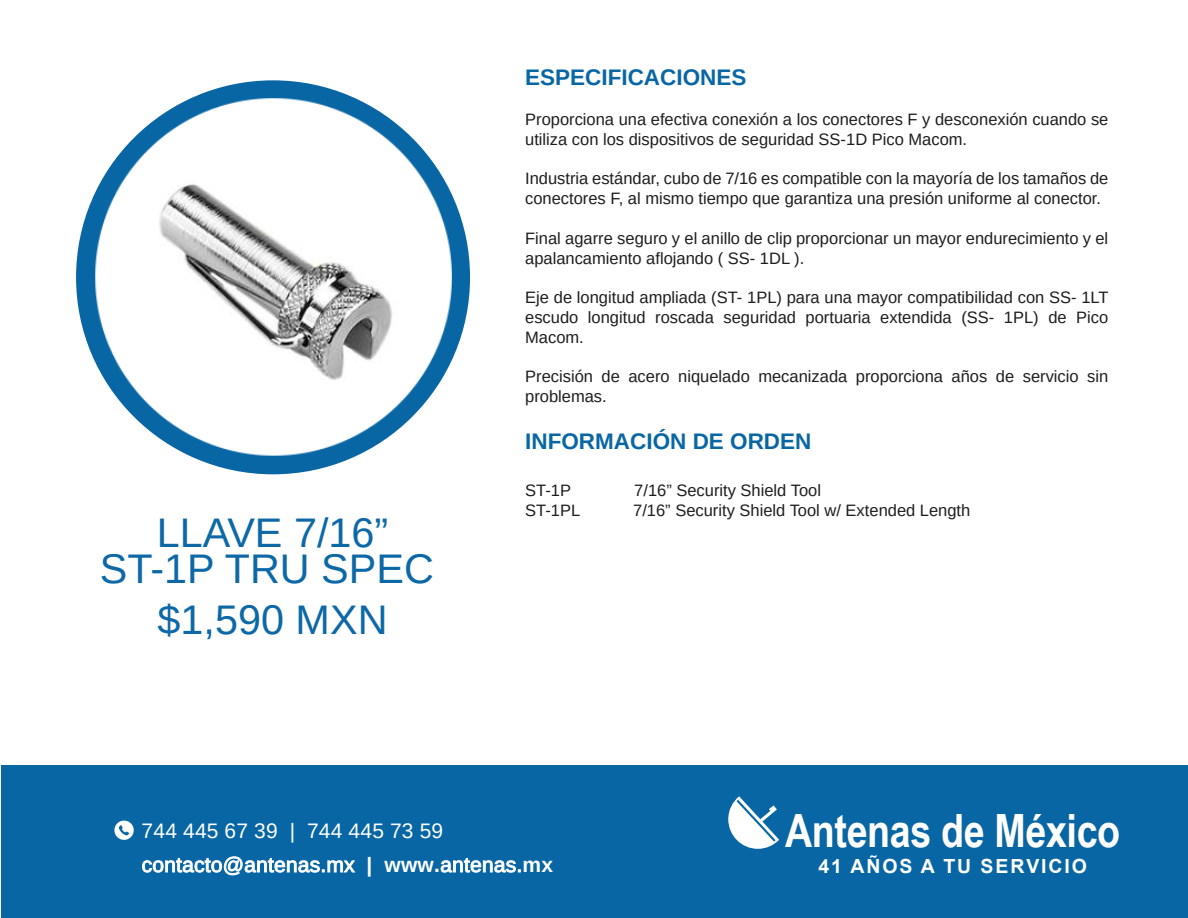
<style>
.page{position:relative;width:1188px;height:918px;background:#fff}
.page>*{position:absolute;margin:0;border:0;box-sizing:border-box;transform-origin:0 0}
.t1{font:700 45.9px "Arial Narrow";letter-spacing:-.01em;color:#fff}
.t2{font:41.4px/36px "Arimo";color:#0d68a7;text-align:center}
.t3{font:700 22.5px "Arimo";color:#0866a5}
.t4{font:21px/33.8px "Arimo";letter-spacing:.01em;color:#fff}
.t5{font:700 19.5px "Arial";letter-spacing:.095em;color:#fff}
.t6{font:16.5px/19.8px "Arimo";color:#1d1d1b}
.s1{font-weight:700}
</style>
<div class="page">
<div style="left:76px;top:80px;width:394px;height:394px;background:#0866a5;border-radius:50%"></div>
<img style="left:76px;top:97px;width:394px;height:361px">
<div style="left:2px;top:766px;width:1186px;height:152px;background:#0866a5"></div>
<svg style="left:728px;top:796px;width:51px;height:53px"></svg>
<svg style="left:114px;top:821px;width:20px;height:19px"></svg>
<h2 class="t2" style="left:100px;top:515px;width:336px">LLAVE 7/16”<br>ST-1P TRU SPEC</h2>
<h2 class="t2" style="left:158px;top:602px;width:231px">$1,590 MXN</h2>
<h3 class="t3" style="left:525px;top:62px;width:223px">ESPECIFICACIONES</h3>
<p class="t6" style="left:525px;top:109px;width:585px">Proporciona una efectiva conexión a los conectores F y desconexión cuando se utiliza con los dispositivos de seguridad SS-1D Pico Macom.</p>
<p class="t6" style="left:525px;top:169px;width:585px">Industria estándar, cubo de 7/16 es compatible con la mayoría de los tamaños de conectores F, al mismo tiempo que garantiza una presión uniforme al conector.</p>
<p class="t6" style="left:525px;top:228px;width:585px">Final agarre seguro y el anillo de clip proporcionar un mayor endurecimiento y el apalancamiento aflojando ( SS- 1DL ).</p>
<p class="t6" style="left:525px;top:288px;width:585px;text-align:justify">Eje de longitud ampliada (ST- 1PL) para una mayor compatibilidad con SS- 1LT escudo longitud roscada seguridad portuaria extendida (SS- 1PL) de Pico Macom.</p>
<p class="t6" style="left:525px;top:367px;width:585px">Precisión de acero niquelado mecanizada proporciona años de servicio sin problemas.</p>
<h3 class="t3" style="left:525px;top:426px;width:288px">INFORMACIÓN DE ORDEN</h3>
<p class="t6" style="left:525px;top:480px;width:47px">ST-1P</p>
<p class="t6" style="left:634px;top:480px;width:188px">7/16” Security Shield Tool</p>
<p class="t6" style="left:525px;top:500px;width:57px">ST-1PL</p>
<p class="t6" style="left:633px;top:500px;width:339px">7/16” Security Shield Tool w/ Extended Length</p>
<p class="t4" style="left:142px;top:814px;width:413px">744 445 67 39 | 744 445 73 59 contacto@antenas.mx <span class="s1">| www.</span>antenas.<span class="s1">mx</span></p>
<h1 class="t1" style="left:785px;top:796px;width:337px">Antenas de México</h1>
<p class="t5" style="left:818px;top:852px;width:270px">41 AÑOS A TU SERVICIO</p>
</div>
